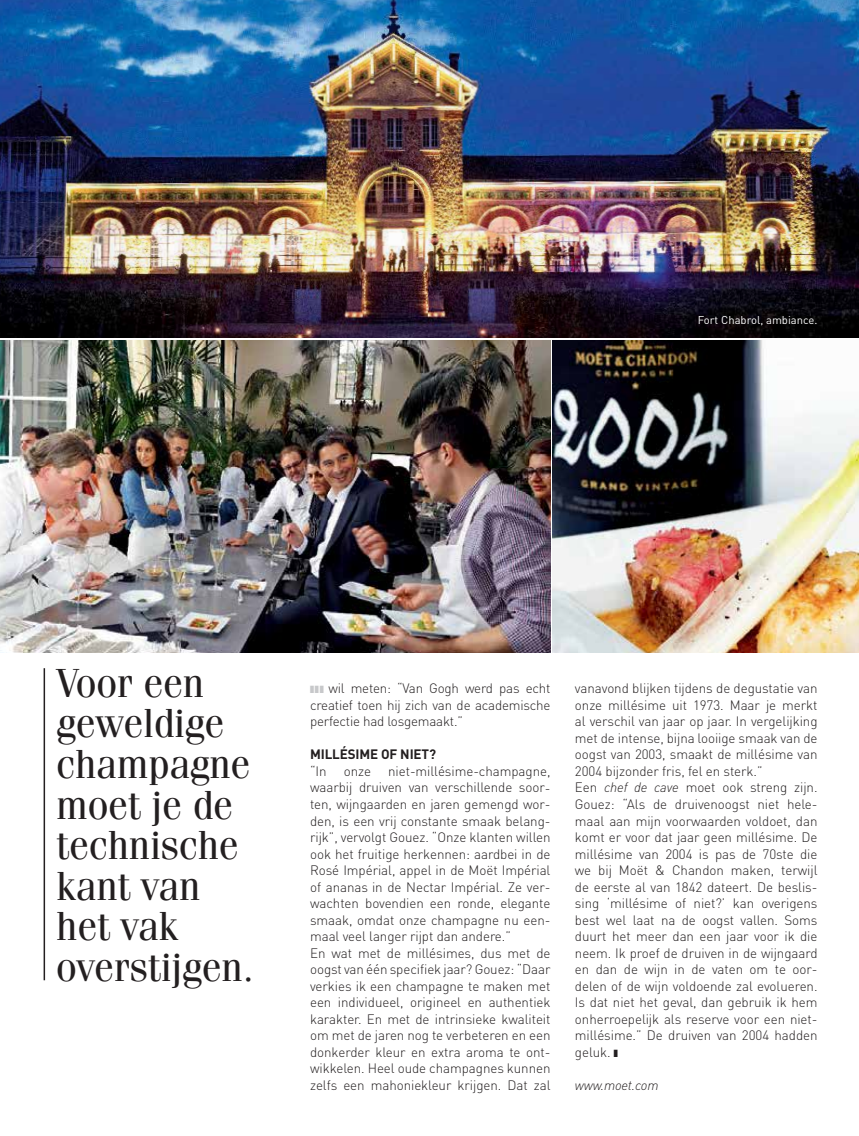
<style>
.page{position:relative;width:859px;height:1136px;background:#fff}
.page>*{position:absolute;margin:0;border:0;box-sizing:border-box;transform-origin:0 0}
.t1{font:40.5px/40.5px "Fenice";letter-spacing:-.01em;color:#231f20}
.t2{font:300 13.5px/16.5px "DIN";letter-spacing:-.005em;color:#231f20}
.t3{font:700 13.5px "DIN";letter-spacing:-.01em;color:#231f20}
.t4{font:italic 300 13.5px "DIN";letter-spacing:-.015em;color:#231f20}
.t5{font:11.25px "DIN";color:#fff}
.s1{color:#c7c8ca}
.s2{font-style:italic}
</style>
<div class="page">
<hr style="left:44px;top:668px;width:1px;height:312px;background:#231f20">
<img style="left:0;top:0;width:859px;height:337px">
<img style="left:0;top:340px;width:550px;height:312px">
<img style="left:553px;top:340px;width:306px;height:312px">
<p class="t5" style="left:698px;top:314px;width:121px">Fort Chabrol, ambiance.</p>
<h1 class="t1" style="left:56px;top:661px;width:199px">Voor een geweldige champagne moet je de technische kant van het vak overstijgen.</h1>
<p class="t2" style="left:310px;top:679px;width:242px;text-align:justify"><span class="s1">■</span> <span class="s1">■</span> <span class="s1">■</span> wil meten: “Van Gogh werd pas echt creatief toen hij zich van de academische perfectie had losgemaakt.”</p>
<p class="t3" style="left:310px;top:745px;width:127px">MILLÉSIMe OF NIET?</p>
<p class="t2" style="left:310px;top:762px;width:18px">“In</p>
<p class="t2" style="left:344px;top:762px;width:29px">onze</p>
<p class="t2" style="left:310px;top:762px;width:242px;text-indent:78px">niet-millésime-champagne, waarbij druiven van verschillende soor&shy;ten, wijngaarden en jaren gemengd wor&shy;den, is een vrij constante smaak belang&shy;rijk”, vervolgt Gouez. “Onze klanten willen ook het fruitige herkennen: aardbei in de Rosé Impérial, appel in de Moët Impérial of ananas in de Nectar Impérial. Ze ver&shy;wachten bovendien een ronde, elegante smaak, omdat onze champagne nu een&shy;maal veel langer rijpt dan andere.”<br>En wat met de millésimes, dus met de oogst van één specifiek jaar? Gouez: “Daar verkies ik een champagne te maken met een individueel, origineel en authentiek karakter. En met de intrinsieke kwaliteit om met de jaren nog te verbeteren en een donkerder kleur en extra aroma te ont&shy;wikkelen. Heel oude champagnes kunnen zelfs een mahoniekleur krijgen. Dat zal</p>
<p class="t2" style="left:575px;top:679px;width:244px">vanavond blijken tijdens de degustatie van onze millésime uit 1973. Maar je merkt al verschil van jaar op jaar. In vergelijking met de intense, bijna looiige smaak van de oogst van 2003, smaakt de millésime van 2004 bijzonder fris, fel en sterk.”<br>Een <span class="s2">chef de cave</span> moet ook streng zijn.<br>Gouez: “Als de druivenoogst niet hele&shy;maal aan mijn voorwaarden voldoet, dan komt er voor dat jaar geen millésime. De millésime van 2004 is pas de 70ste die we bij Moët &amp; Chandon maken, terwijl de eerste al van 1842 dateert. De beslis&shy;sing ‘millésime of niet?’ kan overigens best wel laat na de oogst vallen. Soms duurt het meer dan een jaar voor ik die neem. Ik proef de druiven in de wijngaard en dan de wijn in de vaten om te oor&shy;delen of de wijn voldoende zal evolueren.<br>Is dat niet het geval, dan gebruik ik hem onherroepelijk als reserve voor een niet&shy;millésime.” De druiven van 2004 hadden geluk. ■</p>
<p class="t4" style="left:575px;top:1076px;width:85px">www.moet.com</p>
</div>
